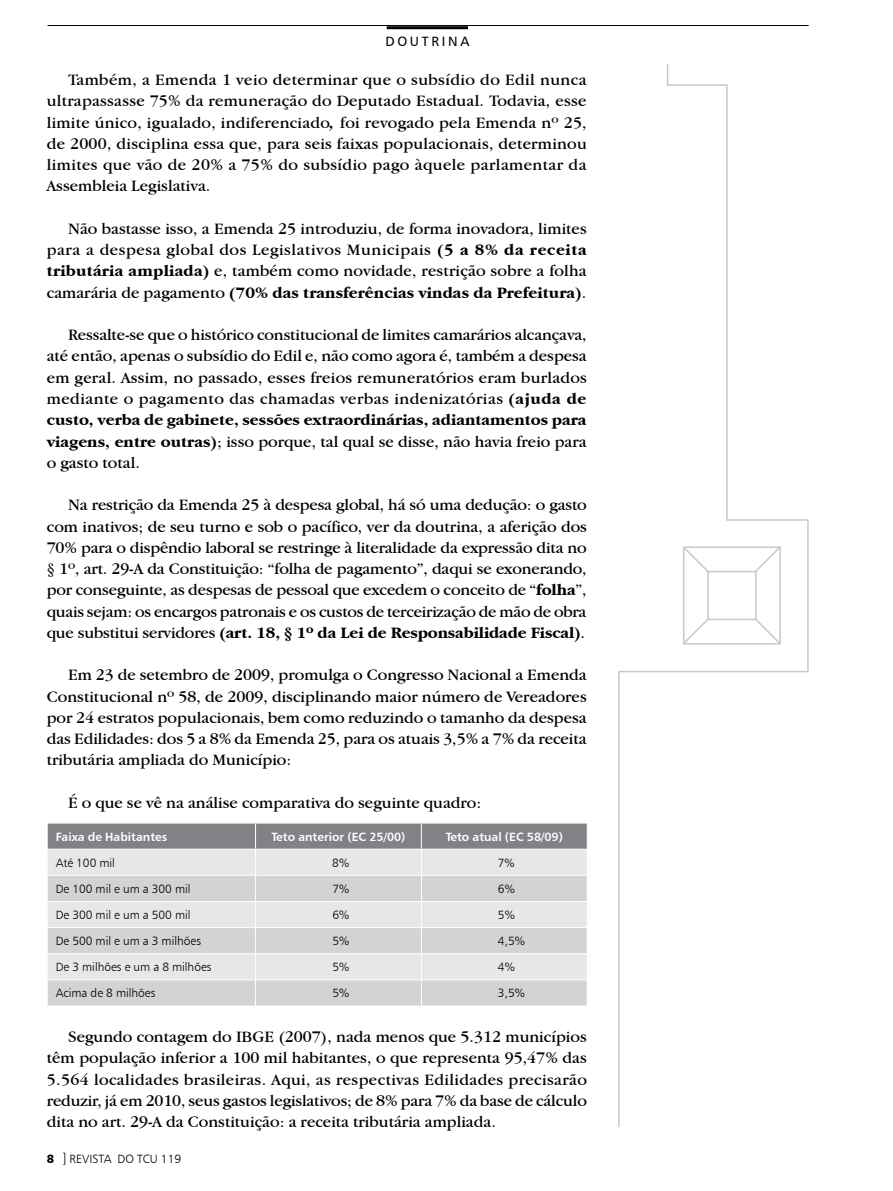
<style>
.page{position:relative;width:893px;height:1191px;background:#fff}
.page>*{position:absolute;margin:0;border:0;box-sizing:border-box;transform-origin:0 0}
.t1{font:16.5px/21.3px "Garamond IT Cby BT";color:#000;text-align:justify}
.t2{font:13.5px "Humanist 777 BT Roman B";letter-spacing:.2em;color:#000}
.t3{font:12px "Humanist 777 BT Light B";color:#000}
.t4{font:12px "Humanist 777 BT Bold B";color:#fff}
.s1{font-weight:700;font-style:italic}
.s2{font-weight:700}
.s3{font-family:"Humanist 777 BT Black B"}
.s4{font-size:13.5px}
</style>
<div class="page">
<hr style="left:48px;top:25px;width:761px;height:1px;background:#000">
<hr style="left:387px;top:26px;width:81px;height:3px;background:#000">
<svg style="left:47px;top:823px;width:541px;height:182px;background:#d0d1d3"></svg>
<hr style="left:421px;top:979px;width:167px;height:1px;background:#fff">
<svg style="left:618px;top:63px;width:191px;height:1065px"></svg>
<p class="t2" style="left:385px;top:33px;width:85px">DOUTRINA</p>
<p class="t1" style="left:47px;top:69px;width:542px;text-indent:21px">Também, a Emenda 1 veio determinar que o subsídio do Edil nunca ultrapassasse 75% da remuneração do Deputado Estadual. Todavia, esse limite único, igualado, indiferenciado<span class="s1">,</span> foi revogado pela Emenda nº 25, de 2000, disciplina essa que, para seis faixas populacionais, determinou limites que vão de 20% a 75% do subsídio pago àquele parlamentar da Assembleia Legislativa.</p>
<p class="t1" style="left:47px;top:218px;width:541px;text-indent:21px">Não bastasse isso, a Emenda 25 introduziu, de forma inovadora, limites para a despesa global dos Legislativos Municipais <span class="s2">(5 a 8% da receita tributária ampliada)</span> e, também como novidade, restrição sobre a folha camarária de pagamento <span class="s2">(70% das transferências vindas da Prefeitura)</span>.</p>
<p class="t1" style="left:47px;top:324px;width:542px;text-indent:21px">Ressalte-se que o histórico constitucional de limites camarários alcançava, até então, apenas o subsídio do Edil e, não como agora é, também a despesa em geral. Assim, no passado, esses freios remuneratórios eram burlados mediante o pagamento das chamadas verbas indenizatórias <span class="s2">(ajuda de custo, verba de gabinete, sessões extraordinárias, adiantamentos para viagens, entre outras)</span>; isso porque, tal qual se disse, não havia freio para o gasto total.</p>
<p class="t1" style="left:47px;top:494px;width:542px;text-indent:21px">Na restrição da Emenda 25 à despesa global, há só uma dedução: o gasto com inativos; de seu turno e sob o pacífico, ver da doutrina, a aferição dos 70% para o dispêndio laboral se restringe à literalidade da expressão dita no § 1º, art. 29-A da Constituição: “folha de pagamento”, daqui se exonerando, por conseguinte, as despesas de pessoal que excedem o conceito de “<span class="s2">folha</span>”, quais sejam: os encargos patronais e os custos de terceirização de mão de obra que substitui servidores <span class="s2">(art. 18, § 1º da Lei de Responsabilidade Fiscal)</span>.</p>
<p class="t1" style="left:47px;top:664px;width:541px;text-indent:21px">Em 23 de setembro de 2009, promulga o Congresso Nacional a Emenda Constitucional nº 58, de 2009, disciplinando maior número de Vereadores por 24 estratos populacionais, bem como reduzindo o tamanho da despesa das Edilidades: dos 5 a 8% da Emenda 25, para os atuais 3,5% a 7% da receita tributária ampliada do Município:</p>
<p class="t1" style="left:68px;top:791px;width:415px">É o que se vê na análise comparativa do seguinte quadro:</p>
<p class="t4" style="left:56px;top:829px;width:113px">Faixa de Habitantes</p>
<p class="t4" style="left:271px;top:829px;width:136px">Teto anterior (EC 25/00)</p>
<p class="t4" style="left:446px;top:829px;width:119px">Teto atual (EC 58/09)</p>
<p class="t3" style="left:56px;top:855px;width:61px">Até 100 mil</p>
<p class="t3" style="left:332px;top:855px;width:18px">8%</p>
<p class="t3" style="left:498px;top:855px;width:18px">7%</p>
<p class="t3" style="left:56px;top:881px;width:136px">De 100 mil e um a 300 mil</p>
<p class="t3" style="left:332px;top:881px;width:18px">7%</p>
<p class="t3" style="left:498px;top:881px;width:18px">6%</p>
<p class="t3" style="left:56px;top:907px;width:136px">De 300 mil e um a 500 mil</p>
<p class="t3" style="left:332px;top:907px;width:18px">6%</p>
<p class="t3" style="left:498px;top:907px;width:18px">5%</p>
<p class="t3" style="left:56px;top:933px;width:147px">De 500 mil e um a 3 milhões</p>
<p class="t3" style="left:332px;top:933px;width:18px">5%</p>
<p class="t3" style="left:498px;top:933px;width:28px">4,5%</p>
<p class="t3" style="left:56px;top:959px;width:157px">De 3 milhões e um a 8 milhões</p>
<p class="t3" style="left:332px;top:959px;width:18px">5%</p>
<p class="t3" style="left:498px;top:959px;width:18px">4%</p>
<p class="t3" style="left:56px;top:986px;width:101px">Acima de 8 milhões</p>
<p class="t3" style="left:332px;top:986px;width:18px">5%</p>
<p class="t3" style="left:498px;top:986px;width:28px">3,5%</p>
<p class="t1" style="left:47px;top:1025px;width:542px;text-indent:21px">Segundo contagem do IBGE (2007), nada menos que 5.312 municípios têm população inferior a 100 mil habitantes, o que representa 95,47% das 5.564 localidades brasileiras. Aqui, as respectivas Edilidades precisarão reduzir, já em 2010, seus gastos legislativos; de 8% para 7% da base de cálculo dita no art. 29-A da Constituição: a receita tributária ampliada.</p>
<p class="t3" style="left:47px;top:1151px;width:136px"><span class="s3">8</span> <span class="s4">]</span> REVISTA DO TCU 119</p>
</div>
